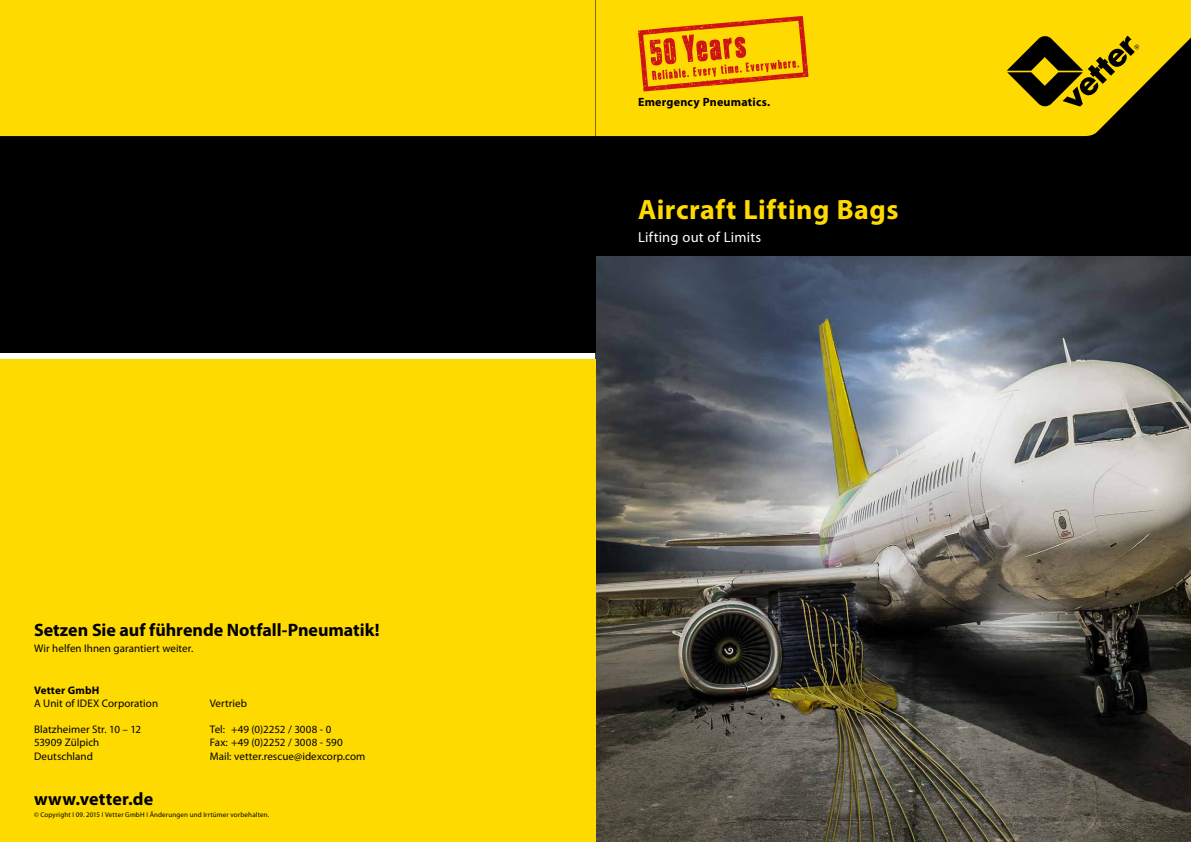
<style>
.page{position:relative;width:1191px;height:842px;background:#fff}
.page>*{position:absolute;margin:0;border:0;box-sizing:border-box;transform-origin:0 0}
.t1{font:700 28px "Myriad Pro";letter-spacing:.02em;color:#ffda00}
.t2{font:700 18px "Myriad Pro";letter-spacing:-.005em;color:#000}
.t3{font:14.5px "Myriad Pro";letter-spacing:.015em;color:#fff}
.t4{font:700 12px "Myriad Pro";letter-spacing:.02em;color:#000}
.t5{font:11px/13.2px "Myriad Pro";letter-spacing:.005em;color:#000}
.t6{font:700 11px "Myriad Pro";letter-spacing:.015em;color:#000}
.t7{font:7px "Myriad Pro";letter-spacing:.025em;color:#000}
</style>
<div class="page">
<img style="left:595px;top:255px;width:596px;height:587px">
<div style="left:0;top:0;width:595px;height:353px;background:#000"></div>
<div style="left:0;top:360px;width:595px;height:482px;background:#ffda00"></div>
<div style="left:0;top:0;width:595px;height:137px;background:#ffda00"></div>
<div style="left:595px;top:0;width:596px;height:255px;background:#000"></div>
<svg style="left:595px;top:0;width:596px;height:136px;background:#eac800"></svg>
<svg style="left:1006px;top:35px;width:133px;height:72px"></svg>
<svg style="left:638px;top:16px;width:170px;height:75px;background:#ef9e06"></svg>
<h2 class="t2" style="left:34px;top:623px;width:347px">Setzen Sie auf führende Notfall-Pneumatik!</h2>
<p class="t5" style="left:34px;top:642px;width:161px">Wir helfen Ihnen garantiert weiter.</p>
<p class="t6" style="left:34px;top:686px;width:67px">Vetter GmbH</p>
<p class="t5" style="left:34px;top:697px;width:126px">A Unit of IDEX Corporation</p>
<p class="t5" style="left:34px;top:723px;width:109px">Blatzheimer Str. 10 – 12<br>53909 Zülpich<br>Deutschland</p>
<h2 class="t2" style="left:34px;top:792px;width:121px">www.vetter.de</h2>
<p class="t5" style="left:210px;top:697px;width:39px">Vertrieb</p>
<p class="t5" style="left:210px;top:723px;width:157px">Tel: +49 (0)2252 / 3008 - 0<br>Fax: +49 (0)2252 / 3008 - 590<br>Mail: vetter.rescue@idexcorp.com</p>
<p class="t7" style="left:34px;top:811px;width:237px">© Copyright I 09. 2015 I Vetter GmbH I Änderungen und Irrtümer vorbehalten.</p>
<p class="t4" style="left:638px;top:98px;width:134px">Emergency Pneumatics.</p>
<h1 class="t1" style="left:638px;top:199px;width:262px">Aircraft Lifting Bags</h1>
<h3 class="t3" style="left:638px;top:230px;width:125px">Lifting out of Limits</h3>
</div>
